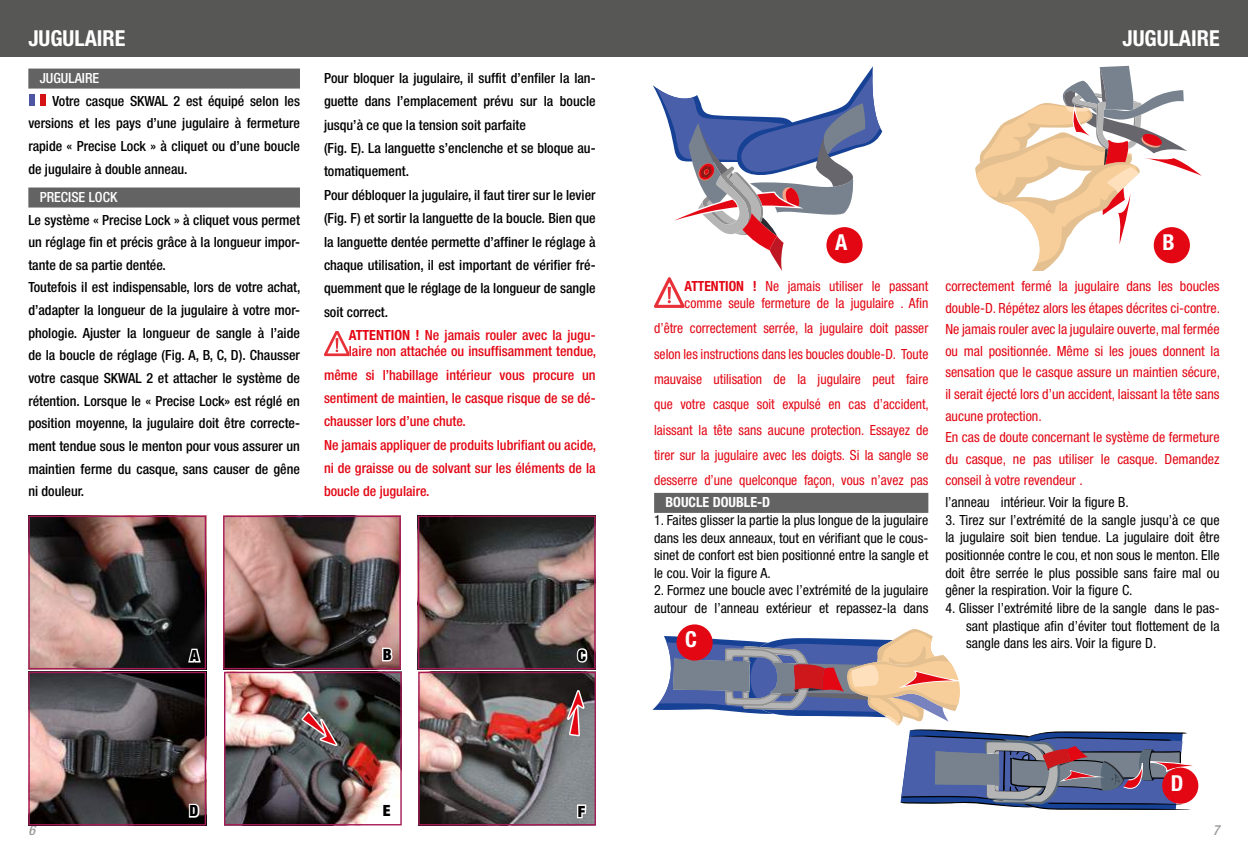
<style>
.page{position:relative;width:1248px;height:851px;background:#fff}
.page>*{position:absolute;margin:0;border:0;box-sizing:border-box;transform-origin:0 0}
.t1{font:700 condensed 22px "Helvetica Neue LT Std";color:#fff}
.t2{font:900 condensed 15.4px "Helvetica Neue LT Std";color:#000}
.t3{font:500 condensed 14px/22.6px "Helvetica Neue LT Std";color:#000}
.t4{font:condensed 14px/21.6px "Helvetica Neue LT Std";color:#e30613}
.t5{font:condensed 14px/17.6px "Helvetica Neue LT Std";color:#000;text-align:justify}
.t6{font:500 condensed 14px/23.4px "Helvetica Neue LT Std";color:#e30613}
.t7{font:500 condensed 14px "Helvetica Neue LT Std";color:#fff}
.t8{font:700 condensed 14px "Helvetica Neue LT Std";color:#fff}
.t9{font:italic 500 condensed 14px "Helvetica Neue LT Std";color:#9d9d9c}
.s1{font-weight:700}
</style>
<div class="page">
<div style="left:0;top:0;width:1247px;height:57px;background:#575756"></div>
<img style="left:30px;top:517px;width:174px;height:150px">
<div style="left:28px;top:515px;width:178px;height:154px;border:1px solid #a61b57"></div>
<svg style="left:186px;top:618px;width:16px;height:46px"></svg>
<img style="left:225px;top:517px;width:174px;height:150px">
<div style="left:223px;top:515px;width:178px;height:154px;border:1px solid #a61b57"></div>
<svg style="left:380px;top:646px;width:14px;height:16px"></svg>
<img style="left:420px;top:517px;width:173px;height:150px">
<div style="left:418px;top:515px;width:177px;height:154px;border:1px solid #a61b57"></div>
<svg style="left:575px;top:646px;width:13px;height:18px"></svg>
<img style="left:30px;top:673px;width:174px;height:150px">
<div style="left:28px;top:671px;width:178px;height:154px;border:1px solid #a61b57"></div>
<svg style="left:187px;top:802px;width:14px;height:16px"></svg>
<img style="left:226px;top:673px;width:174px;height:150px">
<div style="left:224px;top:671px;width:178px;height:154px;border:1px solid #a61b57"></div>
<svg style="left:381px;top:801px;width:12px;height:17px"></svg>
<svg style="left:300px;top:710px;width:39px;height:37px"></svg>
<img style="left:420px;top:673px;width:174px;height:150px">
<div style="left:418px;top:671px;width:178px;height:154px;border:1px solid #a61b57"></div>
<svg style="left:575px;top:802px;width:12px;height:17px"></svg>
<svg style="left:565px;top:681px;width:20px;height:56px"></svg>
<svg style="left:975px;top:66px;width:226px;height:204px"></svg>
<svg style="left:652px;top:66px;width:230px;height:205px"></svg>
<svg style="left:652px;top:629px;width:545px;height:180px"></svg>
<div style="left:1153px;top:227px;width:36px;height:36px;background:#e30613;border-radius:50%"></div>
<div style="left:676px;top:624px;width:36px;height:36px;background:#e30613;border-radius:50%"></div>
<div style="left:1162px;top:767px;width:36px;height:36px;background:#e30613;border-radius:50%"></div>
<div style="left:826px;top:227px;width:36px;height:36px;background:#e30613;border-radius:50%"></div>
<div style="left:28px;top:69px;width:272px;height:20px;background:#646363"></div>
<div style="left:28px;top:187px;width:272px;height:20px;background:#646363"></div>
<div style="left:40px;top:94px;width:6px;height:11px;background:#d51317"></div>
<div style="left:29px;top:94px;width:6px;height:11px;background:#4e55a1"></div>
<svg style="left:324px;top:331px;width:25px;height:25px"></svg>
<svg style="left:654px;top:277px;width:30px;height:31px"></svg>
<div style="left:654px;top:493px;width:274px;height:20px;background:#646363"></div>
<h1 class="t1" style="left:28px;top:25px;width:98px">JUGULAIRE</h1>
<h1 class="t1" style="left:1122px;top:25px;width:98px">JUGULAIRE</h1>
<p class="t7" style="left:40px;top:70px;width:61px">JUGULAIRE</p>
<p class="t3" style="left:28px;top:89px;width:273px;text-align:justify;text-indent:24px">Votre casque SKWAL 2 est équipé selon les versions et les pays d’une jugulaire à fermeture rapide « Precise Lock » à cliquet ou d’une boucle de jugulaire à double anneau.</p>
<p class="t7" style="left:40px;top:188px;width:79px">PRECISE LOCK</p>
<p class="t3" style="left:28px;top:208px;width:274px">Le système « Precise Lock » à cliquet vous permet un réglage fin et précis grâce à la longueur impor&shy;tante de sa partie dentée.<br>Toutefois il est indispensable, lors de votre achat, d’adapter la longueur de la jugulaire à votre mor&shy;phologie. Ajuster la longueur de sangle à l’aide de la boucle de réglage (Fig. A, B, C, D). Chausser votre casque SKWAL 2 et attacher le système de rétention. Lorsque le « Precise Lock» est réglé en position moyenne, la jugulaire doit être correcte&shy;ment tendue sous le menton pour vous assurer un maintien ferme du casque, sans causer de gêne ni douleur.</p>
<p class="t3" style="left:324px;top:66px;width:273px;line-height:23.4px">Pour bloquer la jugulaire, il suffit d’enfiler la lan&shy;guette dans l’emplacement prévu sur la boucle jusqu’à ce que la tension soit parfaite<br>(Fig. E). La languette s’enclenche et se bloque au&shy;tomatiquement.<br>Pour débloquer la jugulaire, il faut tirer sur le levier (Fig. F) et sortir la languette de la boucle. Bien que la languette dentée permette d’affiner le réglage à chaque utilisation, il est important de vérifier fré&shy;quemment que le réglage de la longueur de sangle soit correct.</p>
<p class="t6" style="left:349px;top:327px;width:249px;line-height:16px"><span class="s1">ATTENTION !</span> Ne jamais rouler avec la jugu&shy;laire non attachée ou insuffisamment tendue,</p>
<p class="t6" style="left:324px;top:362px;width:273px">même si l’habillage intérieur vous procure un sentiment de maintien, le casque risque de se dé&shy;chausser lors d’une chute.<br>Ne jamais appliquer de produits lubrifiant ou acide, ni de graisse ou de solvant sur les éléments de la boucle de jugulaire.</p>
<h1 class="t1" style="left:835px;top:229px;width:14px">A</h1>
<h1 class="t1" style="left:1162px;top:229px;width:14px">B</h1>
<p class="t4" style="left:945px;top:275px;width:276px">correctement fermé la jugulaire dans les boucles double-D. Répétez alors les étapes décrites ci-contre.<br>Ne jamais rouler avec la jugulaire ouverte, mal fermée ou mal positionnée. Même si les joues donnent la sensation que le casque assure un maintien sécure, il serait éjecté lors d’un accident, laissant la tête sans aucune protection.<br>En cas de doute concernant le système de fermeture du casque, ne pas utiliser le casque. Demandez conseil à votre revendeur .</p>
<p class="t4" style="left:684px;top:277px;width:245px;line-height:16.8px"><span class="s1">ATTENTION !</span> Ne jamais utiliser le passant comme seule fermeture de la jugulaire . Afin</p>
<p class="t4" style="left:654px;top:315px;width:276px;line-height:25.4px;text-align:justify">d’être correctement serrée, la jugulaire doit passer selon les instructions dans les boucles double-D. Toute mauvaise utilisation de la jugulaire peut faire que votre casque soit expulsé en cas d’accident, laissant la tête sans aucune protection. Essayez de tirer sur la jugulaire avec les doigts. Si la sangle se desserre d’une quelconque façon, vous n’avez pas</p>
<p class="t5" style="left:945px;top:493px;width:185px">l’anneau intérieur. Voir la figure B.</p>
<p class="t5" style="left:945px;top:511px;width:276px">3. Tirez sur l’extrémité de la sangle jusqu’à ce que la jugulaire soit bien tendue. La jugulaire doit être positionnée contre le cou, et non sous le menton. Elle doit être serrée le plus possible sans faire mal ou gêner la respiration. Voir la figure C.</p>
<p class="t5" style="left:966px;top:599px;width:255px;text-indent:-21px">4. Glisser l’extrémité libre de la sangle dans le pas&shy;sant plastique afin d’éviter tout flottement de la sangle dans les airs. Voir la figure D.</p>
<p class="t8" style="left:665px;top:493px;width:106px">BOUCLE DOUBLE-D</p>
<p class="t5" style="left:654px;top:511px;width:276px">1. Faites glisser la partie la plus longue de la jugulaire dans les deux anneaux, tout en vérifiant que le cous&shy;sinet de confort est bien positionné entre la sangle et le cou. Voir la figure A.</p>
<p class="t5" style="left:654px;top:581px;width:276px">2. Formez une boucle avec l’extrémité de la jugulaire autour de l’anneau extérieur et repassez-la dans</p>
<h1 class="t1" style="left:685px;top:626px;width:13px">C</h1>
<p class="t2" style="left:190px;top:646px;width:10px">A</p>
<p class="t2" style="left:382px;top:645px;width:10px">B</p>
<p class="t2" style="left:578px;top:646px;width:10px">C</p>
<p class="t2" style="left:189px;top:801px;width:10px">D</p>
<p class="t2" style="left:383px;top:800px;width:9px">E</p>
<p class="t2" style="left:577px;top:801px;width:9px">F</p>
<h1 class="t1" style="left:1170px;top:769px;width:14px">D</h1>
<p class="t9" style="left:28px;top:822px;width:8px">6</p>
<p class="t9" style="left:1212px;top:822px;width:8px">7</p>
</div>
